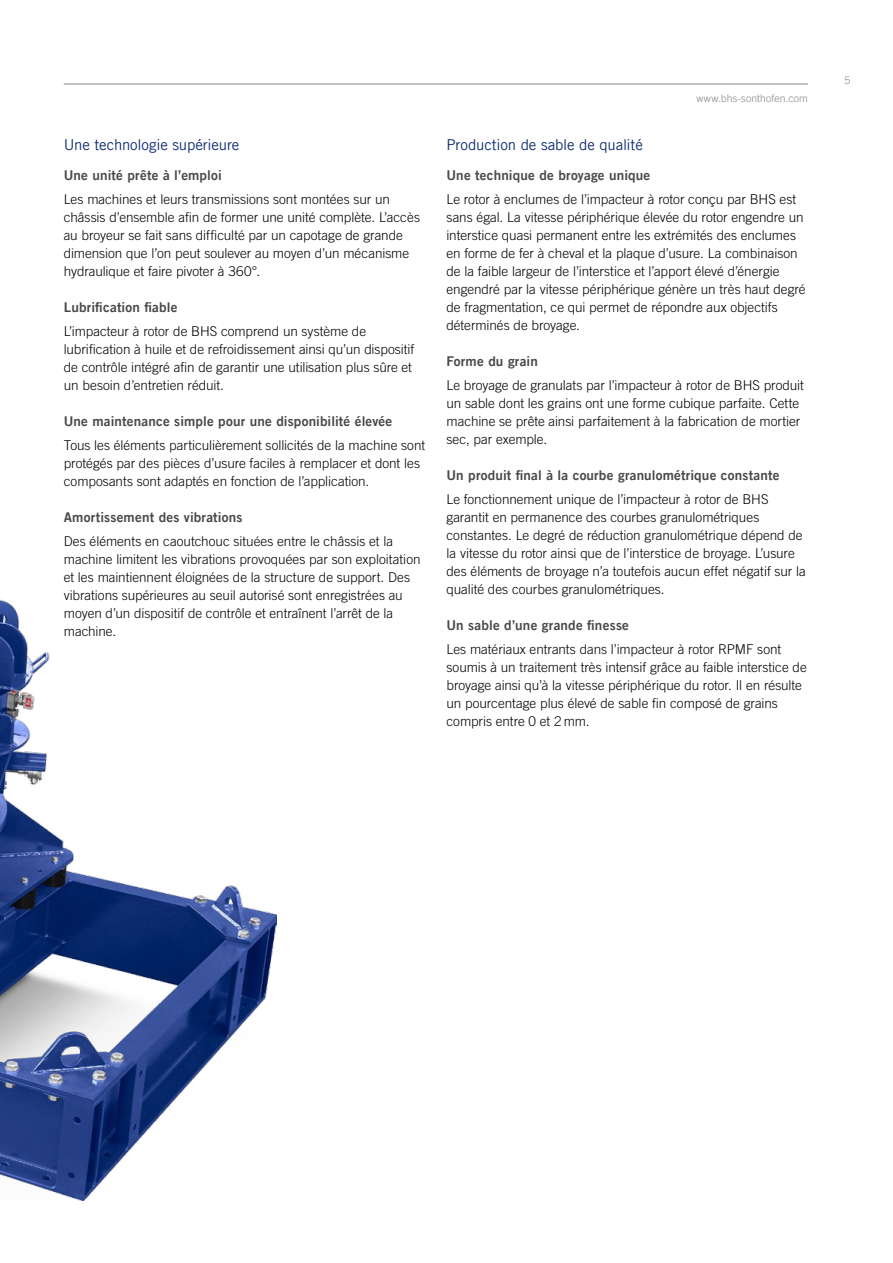
<style>
.page{position:relative;width:893px;height:1263px;background:#fff}
.page>*{position:absolute;margin:0;border:0;box-sizing:border-box;transform-origin:0 0}
.t1{font:15px "Trade Gothic LT Com";letter-spacing:-.01em;color:#122f72}
.t2{font:300 13.5px/18px "Trade Gothic LT Com";color:#000}
.t3{font:13.5px "Trade Gothic LT Com Bd 2";letter-spacing:.01em;color:#494948}
.t4{font:300 10.5px "Trade Gothic LT Com";letter-spacing:.01em;color:#878786}
</style>
<div class="page">
<img style="left:0;top:599px;width:276px;height:601px">
<hr style="left:64px;top:84px;width:744px;height:1px;background:#878786">
<p class="t1" style="left:64px;top:136px;width:177px">Une technologie supérieure</p>
<p class="t3" style="left:64px;top:167px;width:160px">Une unité prête à l’emploi</p>
<p class="t2" style="left:64px;top:190px;width:358px">Les machines et leurs transmissions sont montées sur un châssis d’ensemble afin de former une unité complète. L’accès au broyeur se fait sans difficulté par un capotage de grande dimension que l’on peut soulever au moyen d’un mécanisme hydraulique et faire pivoter à 360°.</p>
<p class="t3" style="left:64px;top:299px;width:115px">Lubrification fiable</p>
<p class="t2" style="left:64px;top:322px;width:352px">L’impacteur à rotor de BHS comprend un système de lubrification à huile et de refroidissement ainsi qu’un dispositif de contrôle intégré afin de garantir une utilisation plus sûre et un besoin d’entretien réduit.</p>
<p class="t3" style="left:64px;top:413px;width:330px">Une maintenance simple pour une disponibilité élevée</p>
<p class="t2" style="left:64px;top:436px;width:363px">Tous les éléments particulièrement sollicités de la machine sont protégés par des pièces d’usure faciles à remplacer et dont les composants sont adaptés en fonction de l’application.</p>
<p class="t3" style="left:64px;top:509px;width:180px">Amortissement des vibrations</p>
<p class="t2" style="left:64px;top:532px;width:358px">Des éléments en caoutchouc situées entre le châssis et la machine limitent les vibrations provoquées par son exploitation et les maintiennent éloignées de la structure de support. Des vibrations supérieures au seuil autorisé sont enregistrées au moyen d’un dispositif de contrôle et entraînent l’arrêt de la machine.</p>
<p class="t4" style="left:696px;top:92px;width:113px">www.bhs-sonthofen.com</p>
<p class="t1" style="left:446px;top:136px;width:198px">Production de sable de qualité</p>
<p class="t3" style="left:446px;top:167px;width:205px">Une technique de broyage unique</p>
<p class="t2" style="left:446px;top:190px;width:361px">Le rotor à enclumes de l’impacteur à rotor conçu par BHS est sans égal. La vitesse périphérique élevée du rotor engendre un interstice quasi permanent entre les extrémités des enclumes en forme de fer à cheval et la plaque d’usure. La combinaison de la faible largeur de l’interstice et l’apport élevé d’énergie engendré par la vitesse périphérique génère un très haut degré de fragmentation, ce qui permet de répondre aux objectifs déterminés de broyage.</p>
<p class="t3" style="left:446px;top:353px;width:93px">Forme du grain</p>
<p class="t2" style="left:446px;top:376px;width:359px">Le broyage de granulats par l’impacteur à rotor de BHS produit un sable dont les grains ont une forme cubique parfaite. Cette machine se prête ainsi parfaitement à la fabrication de mortier sec, par exemple.</p>
<p class="t3" style="left:446px;top:467px;width:335px">Un produit final à la courbe granulométrique constante</p>
<p class="t2" style="left:446px;top:490px;width:361px">Le fonctionnement unique de l’impacteur à rotor de BHS garantit en permanence des courbes granulométriques constantes. Le degré de réduction granulométrique dépend de la vitesse du rotor ainsi que de l’interstice de broyage. L’usure des éléments de broyage n’a toutefois aucun effet négatif sur la qualité des courbes granulométriques.</p>
<p class="t3" style="left:446px;top:617px;width:184px">Un sable d’une grande finesse</p>
<p class="t2" style="left:446px;top:640px;width:362px">Les matériaux entrants dans l’impacteur à rotor RPMF sont soumis à un traitement très intensif grâce au faible interstice de broyage ainsi qu’à la vitesse périphérique du rotor. Il en résulte un pourcentage plus élevé de sable fin composé de grains compris entre 0 et 2 mm.</p>
<p class="t4" style="left:845px;top:74px;width:7px">5</p>
</div>
